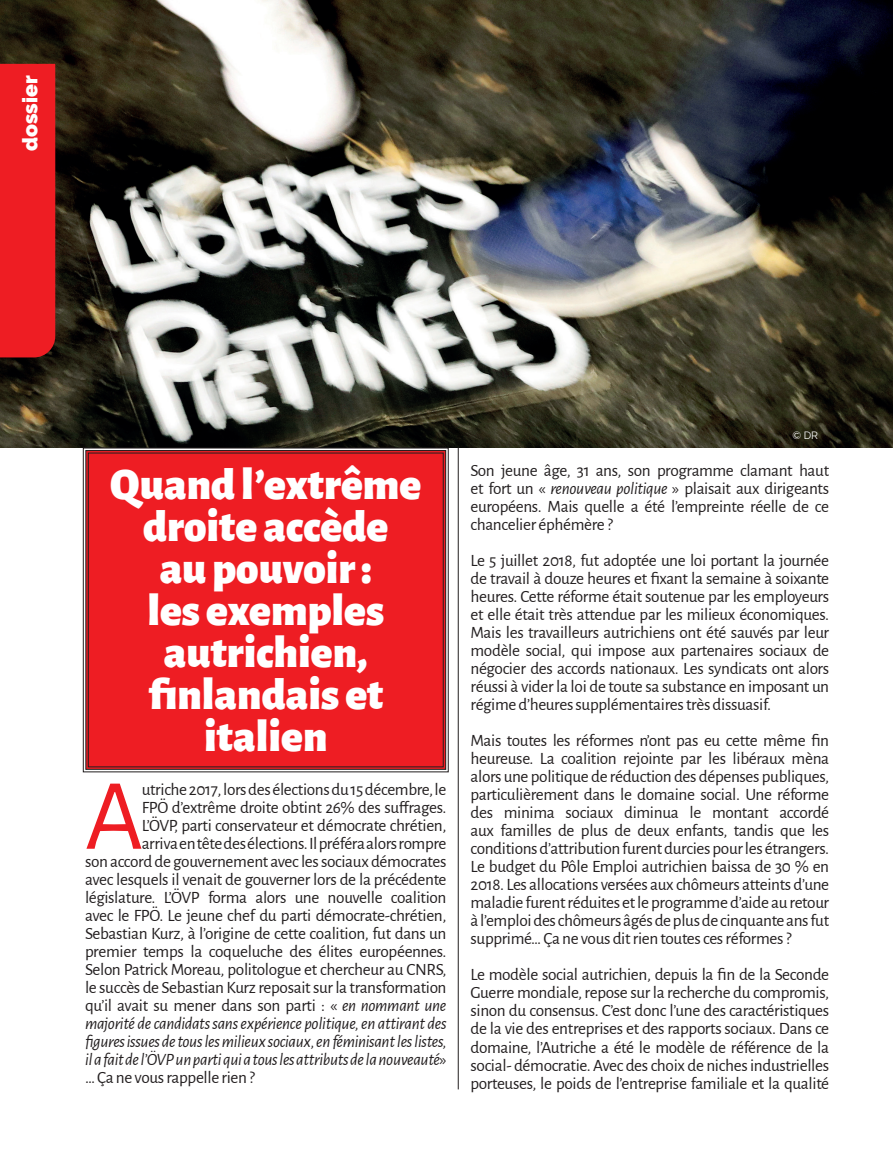
<style>
.page{position:relative;width:893px;height:1149px;background:#fff}
.page>*{position:absolute;margin:0;border:0;box-sizing:border-box;transform-origin:0 0}
.t1{font:101.55px "Alegreya Sans";color:#ee1d23}
.t2{font:900 45px/42px "Alegreya Sans";color:#fff;text-align:center}
.t3{font:900 21px "Raleway";color:#fff}
.t4{font:17.25px/18px "Alegreya Sans";letter-spacing:-.02em;color:#231f20;text-align:justify}
.t5{font:italic 17.25px "Alegreya Sans";letter-spacing:-.02em;color:#231f20}
.t6{font:10.5px "Raleway";color:#fff}
.s1{font-style:italic}
.s2{font-style:normal}
</style>
<div class="page">
<img style="left:0;top:0;width:893px;height:447px">
<div style="left:0;top:64px;width:55px;height:293px;background:#ee1d23"></div>
<div style="left:82px;top:447px;width:367px;height:325px;background:#ee1d23"></div>
<div style="left:85px;top:450px;width:361px;height:319px;border:1px solid #231f20"></div>
<div style="left:88px;top:452px;width:356px;height:315px;border:1px solid #231f20"></div>
<hr style="left:458px;top:447px;width:1px;height:642px;background:#231f20">
<p class="t3" style="left:18px;top:151px;width:77px;rotate:-90deg">dossier</p>
<h2 class="t2" style="left:110px;top:459px;width:313px">Quand l’extrême droite accède<br>au pouvoir :<br>les exemples autrichien, finlandais et italien</h2>
<h1 class="t1" style="left:85px;top:745px;width:60px">A</h1>
<p class="t4" style="left:142px;top:779px;width:306px">utriche 2017, lors des élections du 15 décembre, le</p>
<p class="t4" style="left:142px;top:797px;width:306px">FPÖ d’extrême droite obtint 26% des suffrages.</p>
<p class="t4" style="left:142px;top:815px;width:306px">L’ÖVP, parti conservateur et démocrate chrétien,</p>
<p class="t4" style="left:142px;top:833px;width:306px">arriva en tête des élections. Il préféra alors rompre</p>
<p class="t4" style="left:85px;top:851px;width:363px">son accord de gouvernement avec les sociaux démocrates</p>
<p class="t4" style="left:85px;top:869px;width:363px">avec lesquels il venait de gouverner lors de la précédente</p>
<p class="t4" style="left:85px;top:887px;width:363px">législature. L’ÖVP forma alors une nouvelle coalition</p>
<p class="t4" style="left:85px;top:905px;width:363px">avec le FPÖ. Le jeune chef du parti démocrate-chrétien,</p>
<p class="t4" style="left:85px;top:923px;width:363px">Sebastian Kurz, à l’origine de cette coalition, fut dans un</p>
<p class="t4" style="left:85px;top:940px;width:363px">premier temps la coqueluche des élites européennes.</p>
<p class="t4" style="left:85px;top:958px;width:363px">Selon Patrick Moreau, politologue et chercheur au CNRS,</p>
<p class="t4" style="left:85px;top:976px;width:363px">le succès de Sebastian Kurz reposait sur la transformation</p>
<p class="t4" style="left:85px;top:994px;width:363px">qu’il avait su mener dans son parti : « <span class="s1">en nommant une</span></p>
<p class="t5" style="left:85px;top:1011px;width:363px">majorité de candidats sans expérience politique, en attirant des</p>
<p class="t5" style="left:85px;top:1029px;width:363px">figures issues de tous les milieux sociaux, en féminisant les listes,</p>
<p class="t5" style="left:85px;top:1047px;width:363px">il a fait de l’ÖVP un parti qui a tous les attributs de la nouveauté<span class="s2">»</span></p>
<p class="t4" style="left:85px;top:1066px;width:171px">… Ça ne vous rappelle rien ?</p>
<p class="t6" style="left:792px;top:429px;width:27px">© DR</p>
<p class="t4" style="left:470px;top:460px;width:360px">Son jeune âge, 31 ans, son programme clamant haut et fort un « <span class="s1">renouveau politique</span> » plaisait aux dirigeants européens. Mais quelle a été l’empreinte réelle de ce chancelier éphémère ?</p>
<p class="t4" style="left:470px;top:550px;width:360px">Le 5 juillet 2018, fut adoptée une loi portant la journée de travail à douze heures et fixant la semaine à soixante heures. Cette réforme était soutenue par les employeurs et elle était très attendue par les milieux économiques.<br>Mais les travailleurs autrichiens ont été sauvés par leur modèle social, qui impose aux partenaires sociaux de négocier des accords nationaux. Les syndicats ont alors réussi à vider la loi de toute sa substance en imposant un régime d’heures supplémentaires très dissuasif.</p>
<p class="t4" style="left:470px;top:730px;width:360px">Mais toutes les réformes n’ont pas eu cette même fin heureuse. La coalition rejointe par les libéraux mèna alors une politique de réduction des dépenses publiques, particulièrement dans le domaine social. Une réforme des minima sociaux diminua le montant accordé aux familles de plus de deux enfants, tandis que les conditions d’attribution furent durcies pour les étrangers.<br>Le budget du Pôle Emploi autrichien baissa de 30 % en 2018. Les allocations versées aux chômeurs atteints d’une maladie furent réduites et le programme d’aide au retour à l’emploi des chômeurs âgés de plus de cinquante ans fut supprimé… Ça ne vous dit rien toutes ces réformes ?</p>
<p class="t4" style="left:470px;top:964px;width:360px">Le modèle social autrichien, depuis la fin de la Seconde Guerre mondiale, repose sur la recherche du compromis, sinon du consensus. C’est donc l’une des caractéristiques de la vie des entreprises et des rapports sociaux. Dans ce domaine, l’Autriche a été le modèle de référence de la social- démocratie. Avec des choix de niches industrielles porteuses, le poids de l’entreprise familiale et la qualité</p>
</div>
